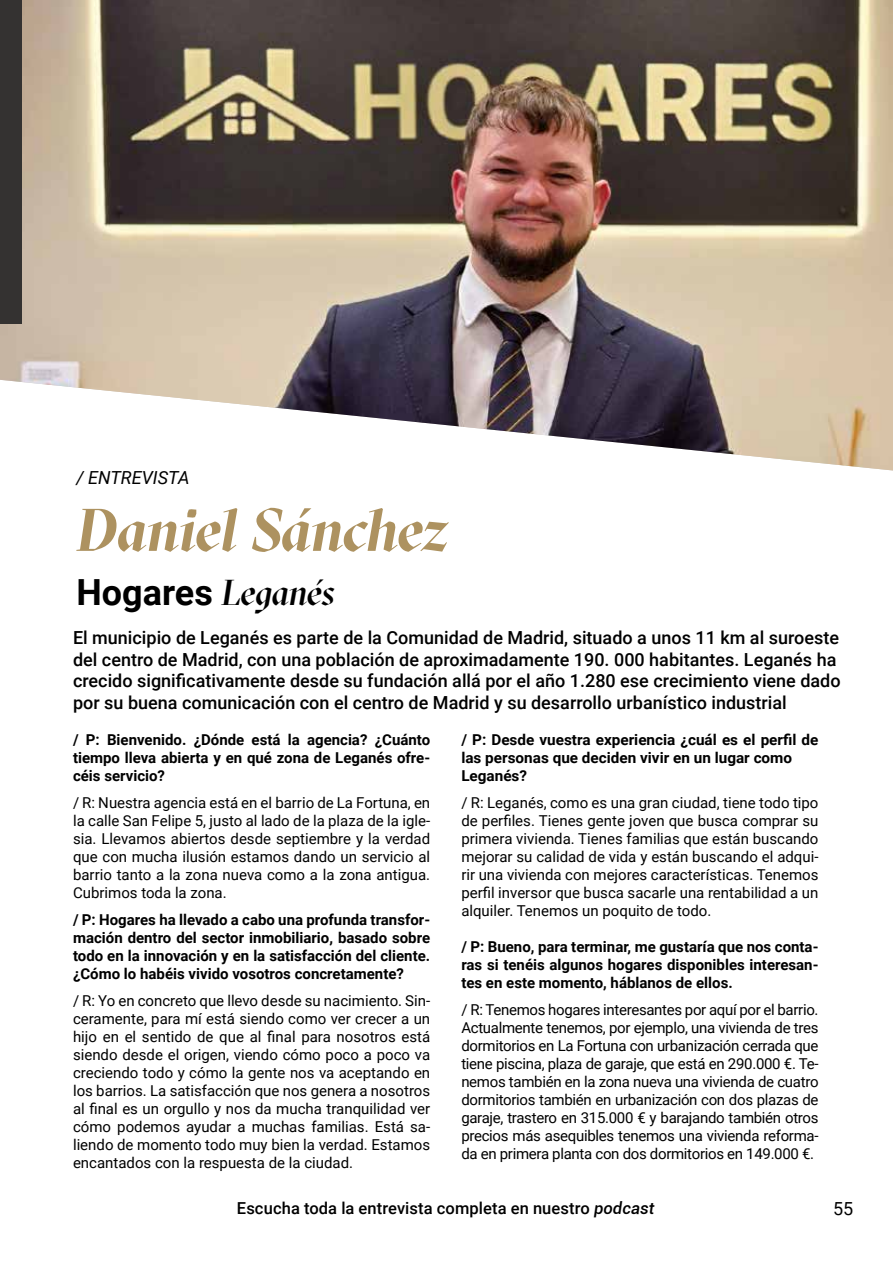
<style>
.page{position:relative;width:893px;height:1263px;background:#fff}
.page>*{position:absolute;margin:0;border:0;box-sizing:border-box;transform-origin:0 0}
.t1{font:italic 700 60px "GT Sectra Display";letter-spacing:-.025em;color:#ad9260}
.t2{font:700 36px "Roboto";color:#000}
.t3{font:500 18px/21.6px "Roboto";color:#000}
.t4{font:italic 18px "Roboto";color:#000}
.t5{font:18px "Roboto";color:#000}
.t6{font:500 16.5px "Roboto";letter-spacing:.005em;color:#000}
.t7{font:15px/18px "Roboto";color:#000;text-align:justify}
.t8{font:700 15px/18px "Roboto";color:#000;text-align:justify}
.s1{font-family:"GT Sectra Display";font-weight:500;font-style:italic}
.s2{font-style:italic}
</style>
<div class="page">
<img style="left:0;top:0;width:893px;height:470px">
<div style="left:0;top:0;width:21px;height:323px;background:#343231"></div>
<p class="t4" style="left:76px;top:465px;width:115px">/ ENTREVISTA</p>
<h1 class="t1" style="left:76px;top:494px;width:373px">Daniel Sánchez</h1>
<h2 class="t2" style="left:76px;top:567px;width:260px">Hogares <span class="s1">Leganés</span></h2>
<p class="t3" style="left:73px;top:626px;width:769px">El municipio de Leganés es parte de la Comunidad de Madrid, situado a unos 11 km al suroeste del centro de Madrid, con una población de aproximadamente 190. 000 habitantes. Leganés ha crecido significativamente desde su fundación allá por el año 1.280 ese crecimiento viene dado por su buena comunicación con el centro de Madrid y su desarrollo urbanístico industrial</p>
<p class="t8" style="left:461px;top:730px;width:359px;text-align:left">/ P: Desde vuestra experiencia ¿cuál es el perfil de las personas que deciden vivir en un lugar como<br>Leganés?</p>
<p class="t7" style="left:461px;top:793px;width:359px">/ R: Leganés, como es una gran ciudad, tiene todo tipo de perfiles. Tienes gente joven que busca comprar su primera vivienda. Tienes familias que están buscando mejorar su calidad de vida y están buscando el adqui&shy;rir una vivienda con mejores características. Tenemos perfil inversor que busca sacarle una rentabilidad a un alquiler. Tenemos un poquito de todo.</p>
<p class="t8" style="left:461px;top:937px;width:359px">/ P: Bueno, para terminar, me gustaría que nos conta&shy;ras si tenéis algunos hogares disponibles interesan&shy;tes en este momento, háblanos de ellos.</p>
<p class="t7" style="left:461px;top:1000px;width:359px">/ R: Tenemos hogares interesantes por aquí por el barrio.<br>Actualmente tenemos, por ejemplo, una vivienda de tres dormitorios en La Fortuna con urbanización cerrada que tiene piscina, plaza de garaje, que está en 290.000 €. Te&shy;nemos también en la zona nueva una vivienda de cuatro dormitorios también en urbanización con dos plazas de garaje, trastero en 315.000 € y barajando también otros precios más asequibles tenemos una vivienda reforma&shy;da en primera planta con dos dormitorios en 149.000 €.</p>
<p class="t8" style="left:73px;top:730px;width:359px">/ P: Bienvenido. ¿Dónde está la agencia? ¿Cuánto tiempo lleva abierta y en qué zona de Leganés ofre&shy;céis servicio?</p>
<p class="t7" style="left:73px;top:793px;width:359px">/ R: Nuestra agencia está en el barrio de La Fortuna, en la calle San Felipe 5, justo al lado de la plaza de la igle&shy;sia. Llevamos abiertos desde septiembre y la verdad que con mucha ilusión estamos dando un servicio al barrio tanto a la zona nueva como a la zona antigua.<br>Cubrimos toda la zona.</p>
<p class="t8" style="left:73px;top:910px;width:359px">/ P: Hogares ha llevado a cabo una profunda transfor&shy;mación dentro del sector inmobiliario, basado sobre todo en la innovación y en la satisfacción del cliente. ¿Cómo lo habéis vivido vosotros concretamente?</p>
<p class="t7" style="left:73px;top:991px;width:359px">/ R: Yo en concreto que llevo desde su nacimiento. Sin&shy;ceramente, para mí está siendo como ver crecer a un hijo en el sentido de que al final para nosotros está siendo desde el origen, viendo cómo poco a poco va creciendo todo y cómo la gente nos va aceptando en los barrios. La satisfacción que nos genera a nosotros al final es un orgullo y nos da mucha tranquilidad ver cómo podemos ayudar a muchas familias. Está sa&shy;liendo de momento todo muy bien la verdad. Estamos encantados con la respuesta de la ciudad.</p>
<p class="t6" style="left:237px;top:1197px;width:419px">Escucha toda la entrevista completa en nuestro <span class="s2">podcast</span></p>
<p class="t5" style="left:833px;top:1196px;width:22px">55</p>
</div>
